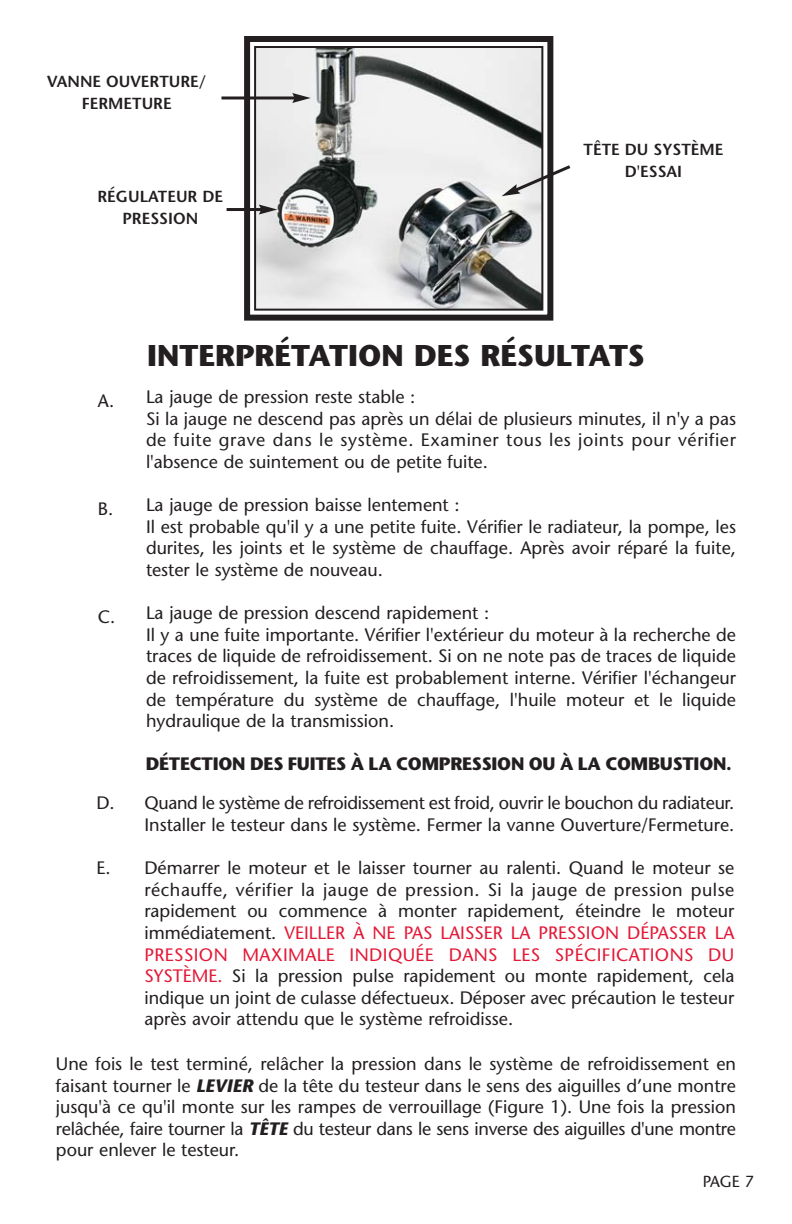
<style>
.page{position:relative;width:792px;height:1224px;background:#fff}
.page>*{position:absolute;margin:0;border:0;box-sizing:border-box;transform-origin:0 0}
.t1{font:700 30px "Stone Sans";color:#231f20}
.t2{font:18px/21.6px "Stone Sans";color:#231f20}
.t3{font:700 18px "Stone Sans";letter-spacing:-.015em;color:#231f20}
.t4{font:600 16px/22px "Stone Sans";color:#231f20;text-align:center}
.t5{font:16px "Stone Sans";color:#231f20}
.s1{color:#e31836}
.s2{font-weight:700;font-style:italic}
</style>
<div class="page">
<img style="left:257px;top:49px;width:283px;height:259px">
<div style="left:244px;top:36px;width:309px;height:285px;border:6px solid #231f20"></div>
<div style="left:254px;top:46px;width:289px;height:265px;border:2px solid #231f20"></div>
<hr style="left:221px;top:96px;width:75px;height:3px;background:#231f20">
<svg style="left:292px;top:93px;width:19px;height:10px"></svg>
<svg style="left:502px;top:163px;width:69px;height:33px"></svg>
<hr style="left:227px;top:208px;width:35px;height:3px;background:#231f20">
<svg style="left:259px;top:205px;width:18px;height:10px"></svg>
<p class="t4" style="left:47px;top:72px;width:161px">VANNE OUVERTURE/<br>FERMETURE</p>
<p class="t4" style="left:98px;top:187px;width:127px">RÉGULATEUR DE<br>PRESSION</p>
<p class="t4" style="left:584px;top:140px;width:142px">TÊTE DU SYSTÈME<br>D'ESSAI</p>
<p class="t2" style="left:98px;top:392px;width:18px">A.</p>
<p class="t2" style="left:98px;top:500px;width:17px">B.</p>
<p class="t2" style="left:98px;top:608px;width:19px">C.</p>
<p class="t2" style="left:96px;top:794px;width:20px">D.</p>
<p class="t2" style="left:96px;top:859px;width:16px">E.</p>
<h1 class="t1" style="left:147px;top:344px;width:499px">INTERPRÉTATION DES RÉSULTATS</h1>
<p class="t2" style="left:146px;top:388px;width:592px">La jauge de pression reste stable :<br>Si la jauge ne descend pas après un délai de plusieurs minutes, il n'y a pas de fuite grave dans le système. Examiner tous les joints pour vérifier l'absence de suintement ou de petite fuite.</p>
<p class="t2" style="left:146px;top:496px;width:592px">La jauge de pression baisse lentement :<br>Il est probable qu'il y a une petite fuite. Vérifier le radiateur, la pompe, les durites, les joints et le système de chauffage. Après avoir réparé la fuite, tester le système de nouveau.</p>
<p class="t2" style="left:146px;top:604px;width:592px">La jauge de pression descend rapidement :<br>Il y a une fuite importante. Vérifier l'extérieur du moteur à la recherche de traces de liquide de refroidissement. Si on ne note pas de traces de liquide de refroidissement, la fuite est probablement interne. Vérifier l'échangeur de température du système de chauffage, l'huile moteur et le liquide hydraulique de la transmission.</p>
<p class="t3" style="left:146px;top:757px;width:588px">DÉTECTION DES FUITES À LA COMPRESSION OU À LA COMBUSTION.</p>
<p class="t2" style="left:144px;top:794px;width:592px">Quand le système de refroidissement est froid, ouvrir le bouchon du radiateur.<br>Installer le testeur dans le système. Fermer la vanne Ouverture/Fermeture.</p>
<p class="t2" style="left:144px;top:859px;width:592px;text-align:justify">Démarrer le moteur et le laisser tourner au ralenti. Quand le moteur se réchauffe, vérifier la jauge de pression. Si la jauge de pression pulse rapidement ou commence à monter rapidement, éteindre le moteur immédiatement. <span class="s1">VEILLER À NE PAS LAISSER LA PRESSION DÉPASSER LA PRESSION MAXIMALE INDIQUÉE DANS LES SPÉCIFICATIONS DU SYSTÈME.</span> Si la pression pulse rapidement ou monte rapidement, cela indique un joint de culasse défectueux. Déposer avec précaution le testeur après avoir attendu que le système refroidisse.</p>
<p class="t2" style="left:56px;top:1055px;width:682px;text-align:justify">Une fois le test terminé, relâcher la pression dans le système de refroidissement en faisant tourner le <span class="s2">LEVIER</span> de la tête du testeur dans le sens des aiguilles d’une montre jusqu'à ce qu'il monte sur les rampes de verrouillage (Figure 1). Une fois la pression relâchée, faire tourner la <span class="s2">TÊTE</span> du testeur dans le sens inverse des aiguilles d'une montre pour enlever le testeur.</p>
<p class="t5" style="left:703px;top:1175px;width:53px">PAGE 7</p>
</div>
